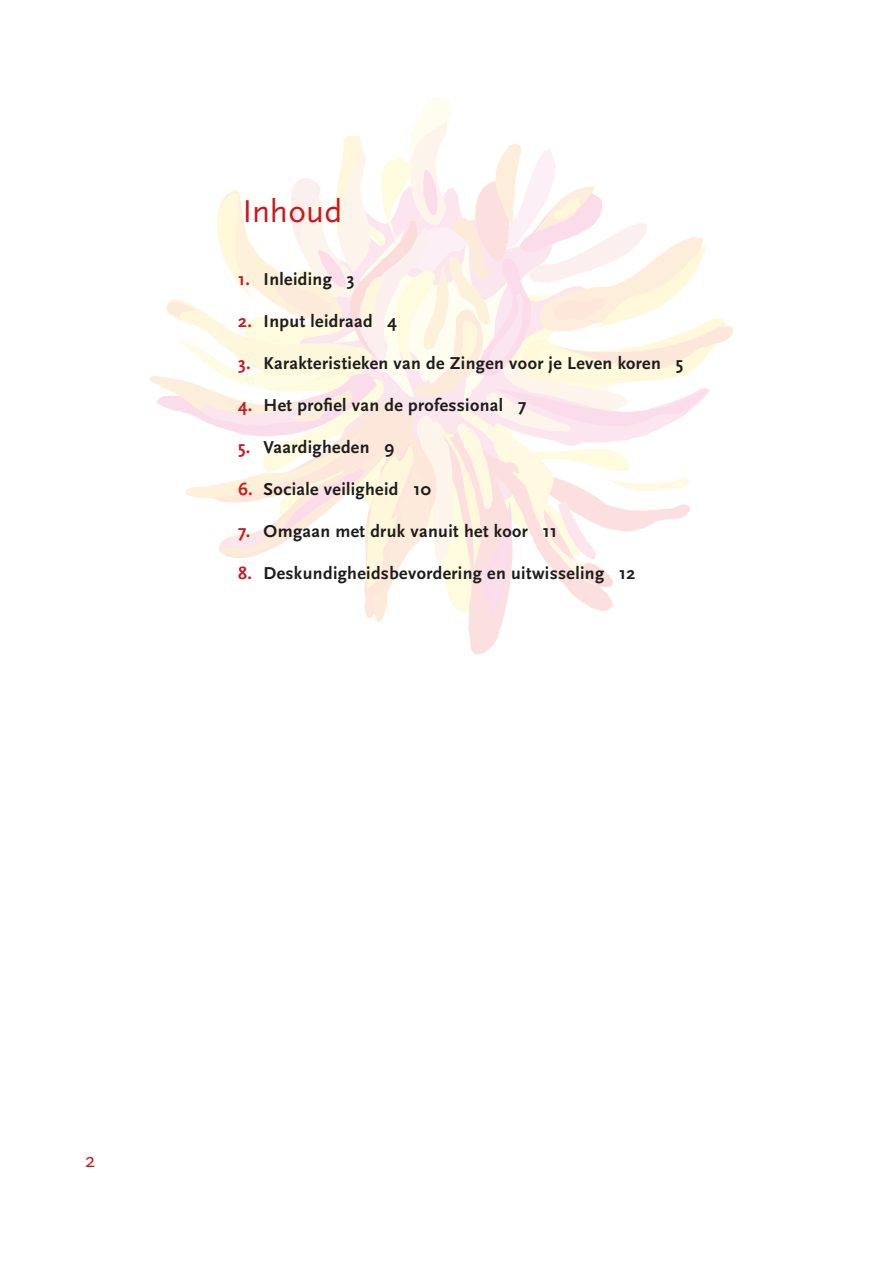
<style>
.page{position:relative;width:893px;height:1263px;background:#fff}
.page>*{position:absolute;margin:0;border:0;box-sizing:border-box;transform-origin:0 0}
.t1{font:33px "Scala Sans OT";letter-spacing:.01em;color:#cd171a}
.t2{font:21px "Scala Sans OT";color:#cd171a}
.t3{font:700 18px "Scala Sans OT";letter-spacing:.02em;color:#1d1d1b}
.s1{color:#cd171a}
</style>
<div class="page">
<svg style="left:468px;top:623px;width:34px;height:31px"></svg>
<svg style="left:149px;top:98px;width:584px;height:525px"></svg>
<p class="t1" style="left:242px;top:194px;width:102px">Inhoud</p>
<p class="t3" style="left:238px;top:269px;width:118px"><span class="s1">1.</span> Inleiding 3</p>
<p class="t3" style="left:238px;top:311px;width:160px"><span class="s1">2.</span> Input leidraad 4</p>
<p class="t3" style="left:238px;top:353px;width:447px"><span class="s1">3.</span> Karakteristieken van de Zingen voor je Leven koren 5</p>
<p class="t3" style="left:238px;top:395px;width:290px"><span class="s1">4.</span> Het profiel van de professional 7</p>
<p class="t3" style="left:238px;top:437px;width:158px"><span class="s1">5.</span> Vaardigheden 9</p>
<p class="t3" style="left:238px;top:479px;width:194px"><span class="s1">6.</span> Sociale veiligheid 10</p>
<p class="t3" style="left:238px;top:521px;width:321px"><span class="s1">7.</span> Omgaan met druk vanuit het koor 11</p>
<p class="t3" style="left:238px;top:563px;width:399px"><span class="s1">8.</span> Deskundigheidsbevordering en uitwisseling 12</p>
<p class="t2" style="left:85px;top:1149px;width:12px">2</p>
</div>
